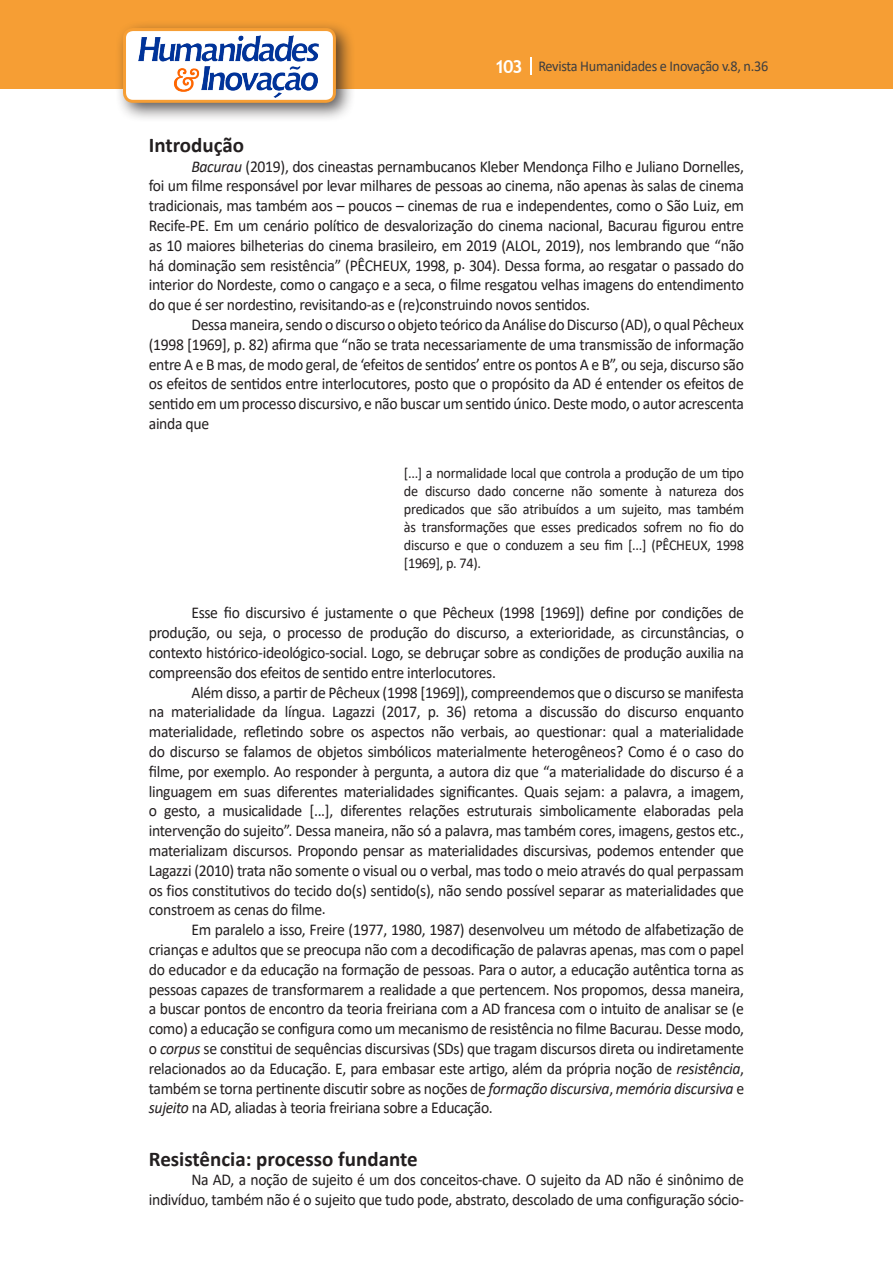
<style>
.page{position:relative;width:893px;height:1263px;background:#fff}
.page>*{position:absolute;margin:0;border:0;box-sizing:border-box;transform-origin:0 0}
.Titulo_2{font:700 21px "Calibri";color:#231f20}
.texto{font:16.5px/19.8px "Calibri";letter-spacing:-.02em;color:#231f20;text-align:justify;scale:.95 1}
.citacao{font:15px/18px "Calibri";letter-spacing:-.02em;color:#231f20;text-align:justify;scale:.95 1}
.t1{font:15px "Calibri";letter-spacing:-.02em;color:#3e3e3f;scale:.95 1}
.s1{font-family:"Trebuchet MS";font-weight:700;font-size:18px;color:#fff}
.s2{font-style:italic}
</style>
<div class="page">
<div style="left:0;top:0;width:893px;height:88px;background:#f69e34"></div>
<svg style="left:530px;top:57px;width:2px;height:18px"></svg>
<div style="left:115px;top:20px;width:241px;height:103px;background:#231f20;opacity:.75"></div>
<div style="left:125px;top:30px;width:209px;height:71px;background:#fff;border-radius:9px"></div>
<img style="left:138px;top:35px;width:181px;height:62px">
<div style="left:123px;top:28px;width:213px;height:75px;border:3px solid #f69e34;border-radius:9px"></div>
<p class="t1" style="left:495px;top:56px;width:290px"><span class="s1">103</span> Revista Humanidades e Inovação v.8, n.36</p>
<p class="Titulo_2" style="left:149px;top:130px;width:97px">Introdução</p>
<p class="texto" style="left:149px;top:156px;width:628px;text-indent:43px"><span class="s2">Bacurau</span> (2019), dos cineastas pernambucanos Kleber Mendonça Filho e Juliano Dornelles, foi um filme responsável por levar milhares de pessoas ao cinema, não apenas às salas de cinema tradicionais, mas também aos – poucos – cinemas de rua e independentes, como o São Luiz, em Recife-PE. Em um cenário político de desvalorização do cinema nacional, Bacurau figurou entre as 10 maiores bilheterias do cinema brasileiro, em 2019 (ALOL, 2019), nos lembrando que “não há dominação sem resistência” (PÊCHEUX, 1998, p. 304). Dessa forma, ao resgatar o passado do interior do Nordeste, como o cangaço e a seca, o filme resgatou velhas imagens do entendimento do que é ser nordestino, revisitando-as e (re)construindo novos sentidos.</p>
<p class="texto" style="left:149px;top:314px;width:628px;text-indent:43px">Dessa maneira, sendo o discurso o objeto teórico da Análise do Discurso (AD), o qual Pêcheux (1998 [1969], p. 82) afirma que “não se trata necessariamente de uma transmissão de informação entre A e B mas, de modo geral, de ‘efeitos de sentidos’ entre os pontos A e B”, ou seja, discurso são os efeitos de sentidos entre interlocutores, posto que o propósito da AD é entender os efeitos de sentido em um processo discursivo, e não buscar um sentido único. Deste modo, o autor acrescenta ainda que</p>
<p class="citacao" style="left:404px;top:463px;width:360px">[...] a normalidade local que controla a produção de um tipo de discurso dado concerne não somente à natureza dos predicados que são atribuídos a um sujeito, mas também às transformações que esses predicados sofrem no fio do discurso e que o conduzem a seu fim [...] (PÊCHEUX, 1998 [1969], p. 74).</p>
<p class="texto" style="left:149px;top:603px;width:628px;text-indent:43px">Esse fio discursivo é justamente o que Pêcheux (1998 [1969]) define por condições de produção, ou seja, o processo de produção do discurso, a exterioridade, as circunstâncias, o contexto histórico-ideológico-social. Logo, se debruçar sobre as condições de produção auxilia na compreensão dos efeitos de sentido entre interlocutores.</p>
<p class="texto" style="left:149px;top:682px;width:628px;text-indent:43px">Além disso, a partir de Pêcheux (1998 [1969]), compreendemos que o discurso se manifesta na materialidade da língua. Lagazzi (2017, p. 36) retoma a discussão do discurso enquanto materialidade, refletindo sobre os aspectos não verbais, ao questionar: qual a materialidade do discurso se falamos de objetos simbólicos materialmente heterogêneos? Como é o caso do filme, por exemplo. Ao responder à pergunta, a autora diz que “a materialidade do discurso é a linguagem em suas diferentes materialidades significantes. Quais sejam: a palavra, a imagem, o gesto, a musicalidade [...], diferentes relações estruturais simbolicamente elaboradas pela intervenção do sujeito”. Dessa maneira, não só a palavra, mas também cores, imagens, gestos etc., materializam discursos. Propondo pensar as materialidades discursivas, podemos entender que Lagazzi (2010) trata não somente o visual ou o verbal, mas todo o meio através do qual perpassam os fios constitutivos do tecido do(s) sentido(s), não sendo possível separar as materialidades que constroem as cenas do filme.</p>
<p class="texto" style="left:149px;top:919px;width:628px;text-indent:43px">Em paralelo a isso, Freire (1977, 1980, 1987) desenvolveu um método de alfabetização de crianças e adultos que se preocupa não com a decodificação de palavras apenas, mas com o papel do educador e da educação na formação de pessoas. Para o autor, a educação autêntica torna as pessoas capazes de transformarem a realidade a que pertencem. Nos propomos, dessa maneira, a buscar pontos de encontro da teoria freiriana com a AD francesa com o intuito de analisar se (e como) a educação se configura como um mecanismo de resistência no filme Bacurau. Desse modo, o <span class="s2">corpus</span> se constitui de sequências discursivas (SDs) que tragam discursos direta ou indiretamente relacionados ao da Educação. E, para embasar este artigo, além da própria noção de <span class="s2">resistência</span>, também se torna pertinente discutir sobre as noções de <span class="s2">formação discursiva</span>, <span class="s2">memória discursiva</span> e <span class="s2">sujeito</span> na AD, aliadas à teoria freiriana sobre a Educação.</p>
<p class="Titulo_2" style="left:149px;top:1144px;width:270px">Resistência: processo fundante</p>
<p class="texto" style="left:149px;top:1170px;width:628px;text-align:right">Na AD, a noção de sujeito é um dos conceitos-chave. O sujeito da AD não é sinônimo de indivíduo, também não é o sujeito que tudo pode, abstrato, descolado de uma configuração sócio-</p>
</div>
